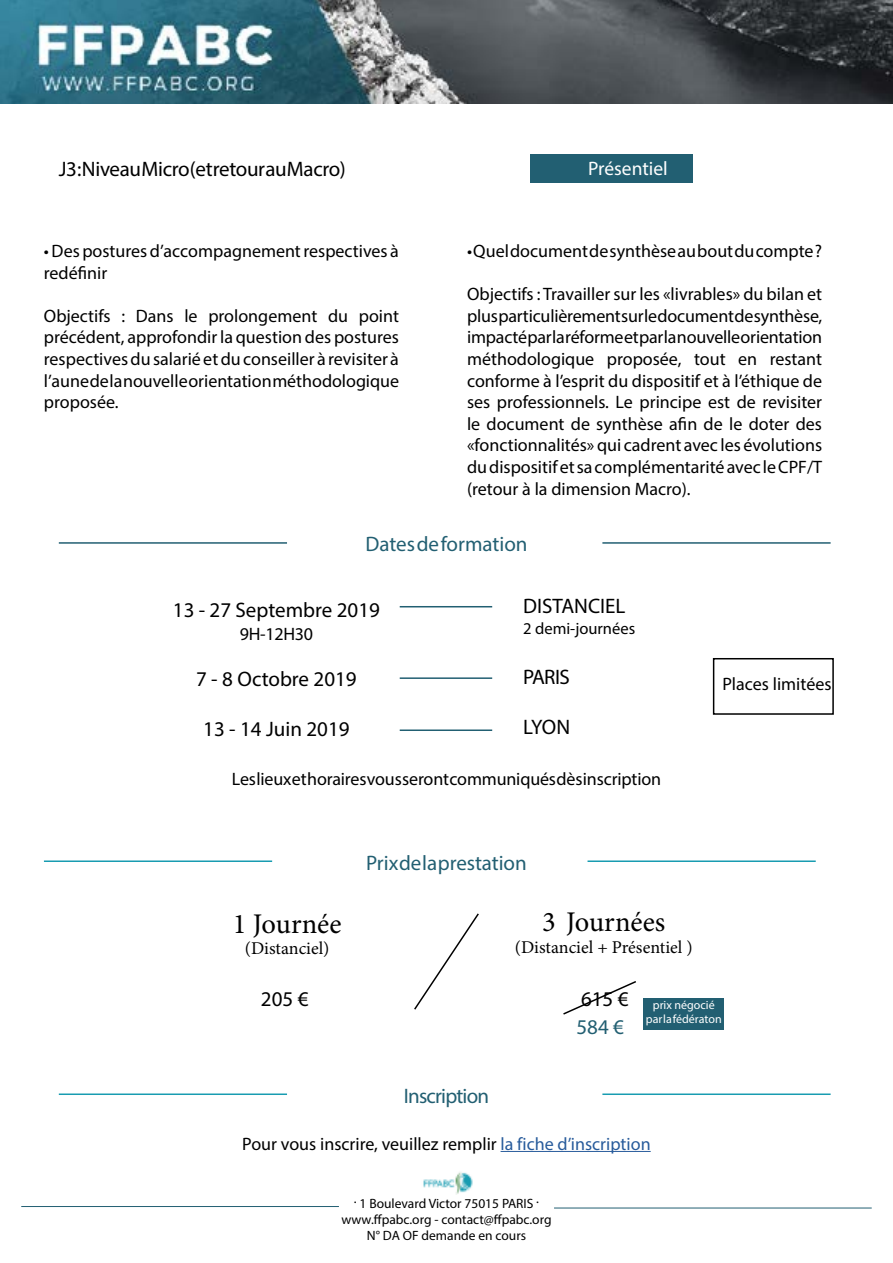
<style>
.page{position:relative;width:893px;height:1263px;background:#fff}
.page>*{position:absolute;margin:0;border:0;box-sizing:border-box;transform-origin:0 0}
.t1{font:28.5px "Minion Pro";color:#000}
.t2{font:21px "Myriad Pro";color:#000}
.t3{font:21px "Myriad Pro";letter-spacing:-.005em;color:#225f72}
.t4{font:21px "Myriad Pro";letter-spacing:-.04em;color:#225f72}
.t5{font:19.5px "Myriad Pro";color:#fff}
.t6{font:18px/21.6px "Myriad Pro";color:#000;text-align:justify}
.t7{font:18px "Minion Pro";letter-spacing:-.005em;color:#000}
.t8{font:16.5px "Myriad Pro";color:#000}
.t9{font:13.5px/16.2px "Myriad Pro";color:#000;text-align:center}
.t10{font:12px/14.4px "Myriad Pro";color:#fff;text-align:center}
.s1{color:#275b9b}
</style>
<div class="page">
<img style="left:0;top:0;width:893px;height:103px">
<div style="left:530px;top:154px;width:163px;height:29px;background:#225f72"></div>
<hr style="left:21px;top:1206px;width:318px;height:1px;background:#225f72">
<hr style="left:554px;top:1207px;width:318px;height:1px;background:#225f72">
<hr style="left:59px;top:542px;width:228px;height:2px;background:#225f72">
<hr style="left:602px;top:542px;width:229px;height:2px;background:#225f72">
<hr style="left:400px;top:677px;width:92px;height:2px;background:#225f72">
<hr style="left:400px;top:729px;width:92px;height:2px;background:#225f72">
<hr style="left:44px;top:860px;width:228px;height:2px;background:#189cb1">
<hr style="left:587px;top:860px;width:229px;height:2px;background:#189cb1">
<svg style="left:414px;top:913px;width:65px;height:97px"></svg>
<img style="left:423px;top:1172px;width:50px;height:22px">
<hr style="left:400px;top:606px;width:92px;height:1px;background:#225f72">
<div style="left:713px;top:658px;width:121px;height:57px;border:2px solid #000"></div>
<svg style="left:563px;top:981px;width:73px;height:34px"></svg>
<div style="left:643px;top:998px;width:81px;height:31px;background:#225f72"></div>
<hr style="left:59px;top:1093px;width:228px;height:2px;background:#189cb1">
<hr style="left:602px;top:1093px;width:229px;height:2px;background:#189cb1">
<hr style="left:501px;top:1151px;width:150px;height:1px;background:#275b9b">
<p class="t2" style="left:59px;top:156px;width:289px">J3 : Niveau Micro (et retour au Macro)</p>
<p class="t6" style="left:44px;top:240px;width:357px">• Des postures d’accompagnement respectives à redéfinir</p>
<p class="t6" style="left:44px;top:305px;width:357px">Objectifs : Dans le prolongement du point précédent, approfondir la question des postures respectives du salarié et du conseiller à revisiter à l’aune de la nouvelle orientation méthodologique proposée.</p>
<p class="t5" style="left:588px;top:156px;width:81px">Présentiel</p>
<p class="t6" style="left:467px;top:240px;width:357px">• Quel document de synthèse au bout du compte ?</p>
<p class="t6" style="left:467px;top:283px;width:357px">Objectifs : Travailler sur les «livrables» du bilan et plus particulièrement sur le document de synthèse, impacté par la réforme et par la nouvelle orientation méthodologique proposée, tout en restant conforme à l’esprit du dispositif et à l’éthique de ses professionnels. Le principe est de revisiter le document de synthèse afin de le doter des «fonctionnalités» qui cadrent avec les évolutions du dispositif et sa complémentarité avec le CPF/T (retour à la dimension Macro).</p>
<p class="t3" style="left:365px;top:531px;width:164px">Dates de formation</p>
<p class="t2" style="left:173px;top:597px;width:208px">13 - 27 Septembre 2019</p>
<p class="t2" style="left:523px;top:593px;width:104px">DISTANCIEL</p>
<p class="t8" style="left:523px;top:619px;width:114px">2 demi-journées</p>
<p class="t6" style="left:240px;top:623px;width:75px">9H-12H30</p>
<p class="t2" style="left:196px;top:666px;width:162px">7 - 8 Octobre 2019</p>
<p class="t2" style="left:203px;top:716px;width:148px">13 - 14 Juin 2019</p>
<p class="t2" style="left:523px;top:664px;width:48px">PARIS</p>
<p class="t2" style="left:523px;top:714px;width:49px">LYON</p>
<p class="t6" style="left:232px;top:768px;width:431px">Les lieux et horaires vous seront communiqués dès inscription</p>
<h1 class="t1" style="left:233px;top:905px;width:110px">1 Journée</h1>
<p class="t7" style="left:245px;top:937px;width:86px">(Distanciel)</p>
<p class="t3" style="left:366px;top:850px;width:162px">Prix de la prestation</p>
<h1 class="t1" style="left:542px;top:903px;width:125px">3 Journées</h1>
<p class="t7" style="left:515px;top:935px;width:179px">(Distanciel + Présentiel )</p>
<p class="t6" style="left:722px;top:673px;width:111px">Places limitées</p>
<p class="t2" style="left:261px;top:986px;width:49px">205 €</p>
<p class="t2" style="left:581px;top:986px;width:49px">615 €</p>
<p class="t3" style="left:576px;top:1014px;width:49px">584 €</p>
<p class="t10" style="left:646px;top:997px;width:77px">prix négocié par la fédératon</p>
<p class="t4" style="left:404px;top:1083px;width:87px">Inscription</p>
<p class="t6" style="left:242px;top:1132px;width:410px">Pour vous inscrire, veuillez remplir <span class="s1">la fiche d’inscription</span></p>
<p class="t9" style="left:341px;top:1195px;width:212px">. 1 Boulevard Victor 75015 PARIS . www.ffpabc.org - contact@ffpabc.org<br>N° DA OF demande en cours</p>
</div>
